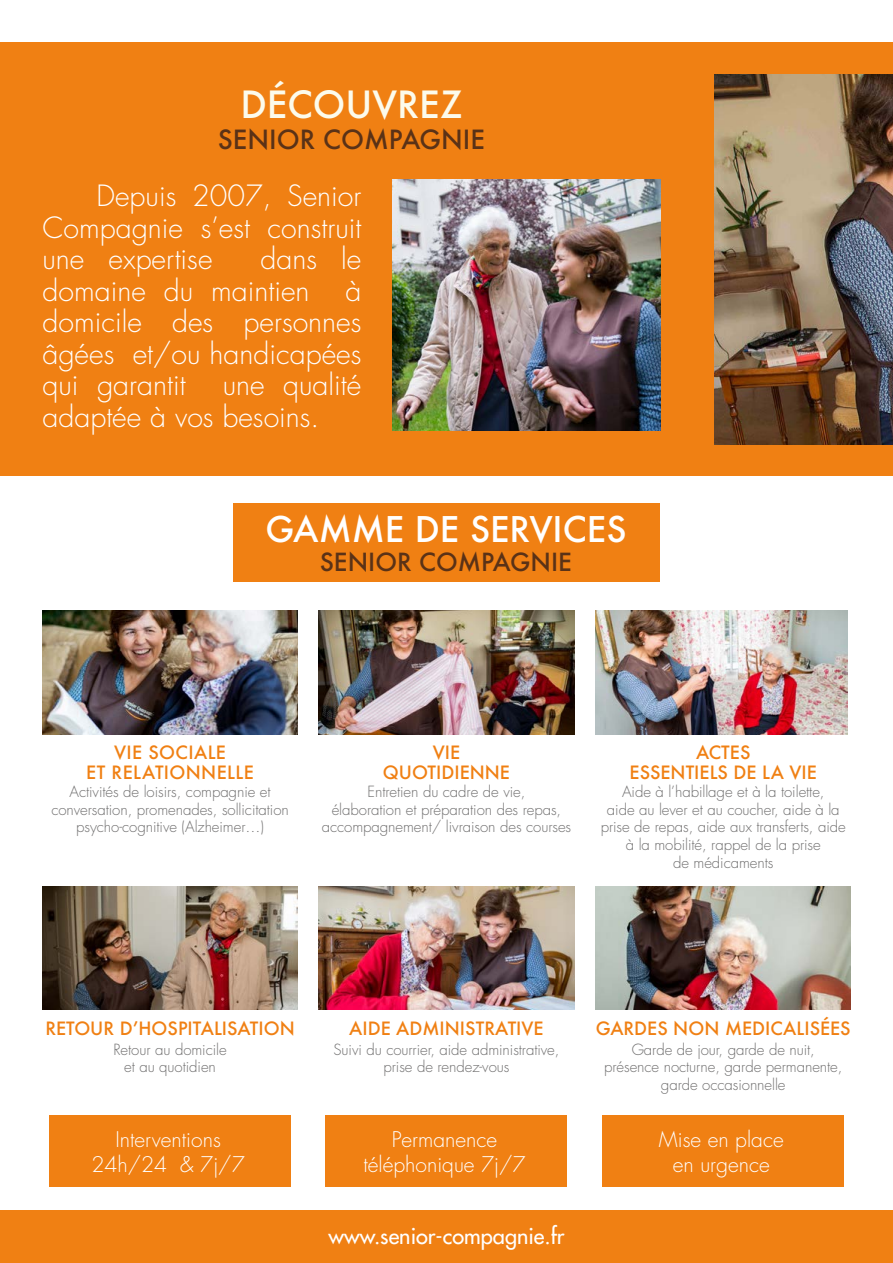
<style>
.page{position:relative;width:893px;height:1263px;background:#fff}
.page>*{position:absolute;margin:0;border:0;box-sizing:border-box;transform-origin:0 0}
.t1{font:500 36.45px "Futura";color:#fcfbec}
.t2{font:500 34.5px "Futura";color:#fff}
.t3{font:300 28.5px/31.5px "Futura Std";color:#fff;text-align:justify}
.t4{font:500 25.8px "Futura";color:#5a3217}
.t5{font:500 24.3px "Futura";color:#5a3217}
.t6{font:21.75px "Futura LT";color:#fff}
.t7{font:300 21px/25.2px "Futura Std";color:#fff;text-align:center}
.t8{font:500 17.85px/19.5px "Futura";color:#f08013;text-align:center}
.t9{font:500 17.85px/19.5px "Futura";letter-spacing:.02em;color:#f08013;text-align:center}
.t10{font:300 15px/17.9px "Futura Std";letter-spacing:-.005em;color:#706f6f;text-align:center}
</style>
<div class="page">
<div style="left:0;top:43px;width:893px;height:433px;background:#f08013"></div>
<img style="left:393px;top:179px;width:267px;height:252px">
<div style="left:233px;top:503px;width:427px;height:79px;background:#f08013"></div>
<img style="left:43px;top:611px;width:255px;height:123px">
<img style="left:43px;top:886px;width:255px;height:124px">
<img style="left:319px;top:611px;width:255px;height:123px">
<img style="left:319px;top:886px;width:255px;height:124px">
<img style="left:596px;top:611px;width:251px;height:123px">
<img style="left:596px;top:886px;width:254px;height:124px">
<div style="left:0;top:1211px;width:893px;height:52px;background:#f08013"></div>
<div style="left:49px;top:1115px;width:242px;height:71px;background:#f08013"></div>
<div style="left:326px;top:1115px;width:241px;height:71px;background:#f08013"></div>
<div style="left:603px;top:1115px;width:241px;height:71px;background:#f08013"></div>
<img style="left:714px;top:74px;width:179px;height:370px">
<h1 class="t1" style="left:240px;top:80px;width:223px">DÉCOUVREZ</h1>
<h3 class="t4" style="left:218px;top:122px;width:269px">SENIOR COMPAGNIE</h3>
<h3 class="t3" style="left:43px;top:181px;width:320px;text-indent:54px">Depuis 2007, Senior Compagnie s’est construit une expertise</h3>
<h3 class="t3" style="left:43px;top:244px;width:320px;text-indent:218px">dans le domaine du maintien</h3>
<h3 class="t3" style="left:43px;top:276px;width:320px;text-indent:303px">à domicile des personnes âgées et/ou handicapées qui garantit</h3>
<h3 class="t3" style="left:43px;top:370px;width:320px;text-indent:180px">une qualité adaptée à vos besoins.</h3>
<h2 class="t2" style="left:265px;top:505px;width:363px">GAMME DE SERVICES</h2>
<h3 class="t5" style="left:320px;top:545px;width:254px">SENIOR COMPAGNIE</h3>
<p class="t9" style="left:86px;top:742px;width:169px">VIE SOCIALE<br>ET RELATIONNELLE</p>
<p class="t10" style="left:51px;top:783px;width:239px">Activités de loisirs, compagnie et conversation, promenades, sollicitation psycho-cognitive (Alzheimer…)</p>
<p class="t8" style="left:383px;top:742px;width:129px">VIE<br>QUOTIDIENNE</p>
<p class="t10" style="left:322px;top:783px;width:251px">Entretien du cadre de vie,<br>élaboration et préparation des repas, accompagnement/ livraison des courses</p>
<p class="t8" style="left:630px;top:742px;width:189px">ACTES<br>ESSENTIELS DE LA VIE</p>
<p class="t10" style="left:601px;top:783px;width:247px">Aide à l’habillage et à la toilette,<br>aide au lever et au coucher, aide à la prise de repas, aide aux transferts, aide à la mobilité, rappel de la prise<br>de médicaments</p>
<p class="t8" style="left:45px;top:1018px;width:251px">RETOUR D’HOSPITALISATION</p>
<p class="t10" style="left:113px;top:1040px;width:115px">Retour au domicile et au quotidien</p>
<p class="t8" style="left:349px;top:1018px;width:196px">AIDE ADMINISTRATIVE</p>
<p class="t10" style="left:333px;top:1040px;width:228px">Suivi du courrier, aide administrative, prise de rendez-vous</p>
<p class="t8" style="left:596px;top:1018px;width:256px">GARDES NON MEDICALISÉES</p>
<p class="t10" style="left:604px;top:1040px;width:240px">Garde de jour, garde de nuit, présence nocturne, garde permanente, garde occasionnelle</p>
<h3 class="t7" style="left:91px;top:1127px;width:155px">Interventions<br>24h/24 &amp; 7j/7</h3>
<h3 class="t7" style="left:363px;top:1127px;width:164px">Permanence téléphonique 7j/7</h3>
<h3 class="t7" style="left:659px;top:1127px;width:126px">Mise en place en urgence</h3>
<h3 class="t6" style="left:328px;top:1221px;width:237px">www.senior-compagnie.fr</h3>
</div>
